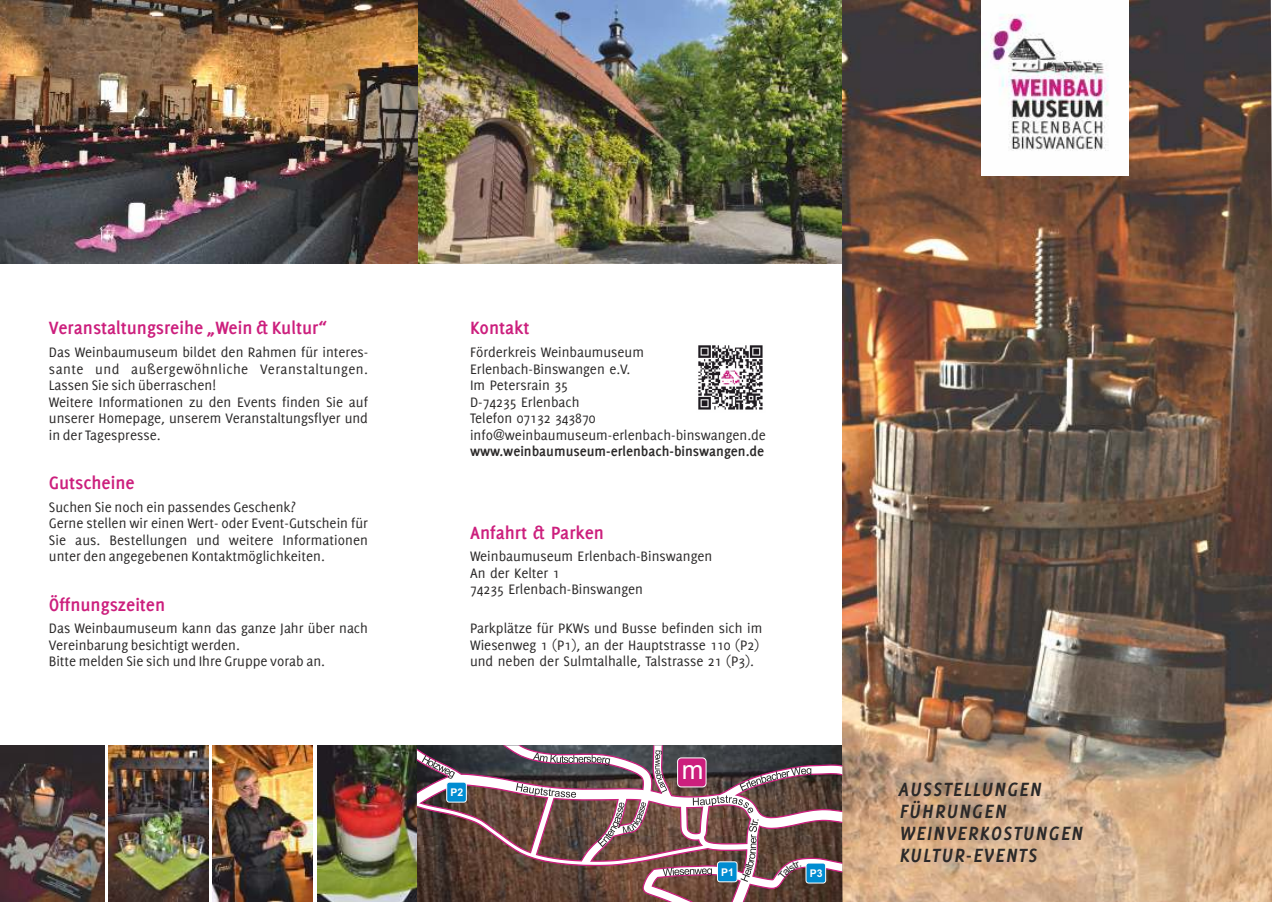
<style>
.page{position:relative;width:1272px;height:902px;background:#fff}
.page>*{position:absolute;margin:0;border:0;box-sizing:border-box;transform-origin:0 0}
.t1{font:26.4px "Arial";color:#fff}
.t2{font:italic 700 21px/22px "Delicious";letter-spacing:.06em;color:#2b2929}
.t3{font:700 19.5px "Delicious";color:#cc1f7d}
.t4{font:15px/16.5px "Delicious";color:#2b2929}
.t5{font:700 15px "Delicious";color:#2b2929}
.t6{font:700 10.65px "Arial";color:#fff}
</style>
<div class="page">
<img style="left:417px;top:0;width:425px;height:264px">
<img style="left:317px;top:745px;width:100px;height:156px">
<img style="left:842px;top:0;width:429px;height:901px">
<img style="left:981px;top:0;width:147px;height:175px">
<img style="left:0;top:0;width:417px;height:264px">
<img style="left:0;top:745px;width:104px;height:156px">
<img style="left:108px;top:745px;width:100px;height:156px">
<img style="left:213px;top:745px;width:99px;height:156px">
<svg style="left:417px;top:745px;width:425px;height:156px;background:#715956"></svg>
<svg style="left:516px;top:782px;width:60px;height:15px"></svg>
<svg style="left:533px;top:752px;width:77px;height:14px"></svg>
<svg style="left:422px;top:755px;width:33px;height:23px"></svg>
<svg style="left:655px;top:750px;width:12px;height:42px"></svg>
<svg style="left:662px;top:867px;width:50px;height:9px"></svg>
<svg style="left:692px;top:766px;width:119px;height:47px;background:#796163"></svg>
<svg style="left:740px;top:819px;width:18px;height:62px"></svg>
<svg style="left:597px;top:802px;width:49px;height:45px;background:#8d6c6c"></svg>
<div style="left:446px;top:781px;width:21px;height:21px;background:#008cd1;border:1px solid #fff;border-radius:3px"></div>
<div style="left:717px;top:861px;width:20px;height:21px;background:#008cd1;border:1px solid #fff;border-radius:3px"></div>
<div style="left:677px;top:757px;width:29px;height:30px;background:#cc1f7d;border:1px solid #fff;border-radius:4px"></div>
<img style="left:698px;top:345px;width:65px;height:65px">
<div style="left:805px;top:862px;width:21px;height:21px;background:#008cd1;border:1px solid #fff;border-radius:3px"></div>
<svg style="left:777px;top:860px;width:24px;height:19px"></svg>
<h3 class="t3" style="left:49px;top:321px;width:280px">Veranstaltungsreihe „Wein &amp; Kultur“</h3>
<p class="t4" style="left:49px;top:345px;width:321px">Das Weinbaumuseum bildet den Rahmen für interes&shy;sante und außergewöhnliche Veranstaltungen.<br>Lassen Sie sich überraschen!<br>Weitere Informationen zu den Events finden Sie auf unserer Homepage, unserem Veranstaltungsflyer und in der Tagespresse.</p>
<h3 class="t3" style="left:49px;top:475px;width:87px">Gutscheine</h3>
<p class="t4" style="left:49px;top:499px;width:320px">Suchen Sie noch ein passendes Geschenk?<br>Gerne stellen wir einen Wert- oder Event-Gutschein für Sie aus. Bestellungen und weitere Informationen unter den angegebenen Kontaktmöglichkeiten.</p>
<h3 class="t3" style="left:49px;top:597px;width:118px">Öffnungszeiten</h3>
<p class="t4" style="left:49px;top:621px;width:320px">Das Weinbaumuseum kann das ganze Jahr über nach<br>Vereinbarung besichtigt werden.<br>Bitte melden Sie sich und Ihre Gruppe vorab an.</p>
<h3 class="t3" style="left:470px;top:321px;width:61px">Kontakt</h3>
<p class="t4" style="left:470px;top:345px;width:297px">Förderkreis Weinbaumuseum<br>Erlenbach-Binswangen e.V.<br>Im Petersrain 35<br>D-74235 Erlenbach<br>Telefon 07132 343870 info@weinbaumuseum-erlenbach-binswangen.de</p>
<p class="t5" style="left:470px;top:445px;width:296px">www.weinbaumuseum-erlenbach-binswangen.de</p>
<h3 class="t3" style="left:470px;top:525px;width:135px">Anfahrt &amp; Parken</h3>
<p class="t4" style="left:470px;top:549px;width:244px">Weinbaumuseum Erlenbach-Binswangen<br>An der Kelter 1<br>74235 Erlenbach-Binswangen</p>
<p class="t4" style="left:470px;top:621px;width:294px">Parkplätze für PKWs und Busse befinden sich im<br>Wiesenweg 1 (P1), an der Hauptstrasse 110 (P2) und neben der Sulmtalhalle, Talstrasse 21 (P3).</p>
<p class="t6" style="left:450px;top:788px;width:14px">P2</p>
<h1 class="t1" style="left:681px;top:760px;width:23px">m</h1>
<p class="t6" style="left:721px;top:867px;width:14px">P1</p>
<p class="t6" style="left:809px;top:869px;width:14px">P3</p>
<h2 class="t2" style="left:898px;top:779px;width:186px">AUSSTELLUNGEN<br>FÜHRUNGEN<br>WEINVERKOSTUNGEN<br>KULTUR-EVENTS</h2>
</div>
